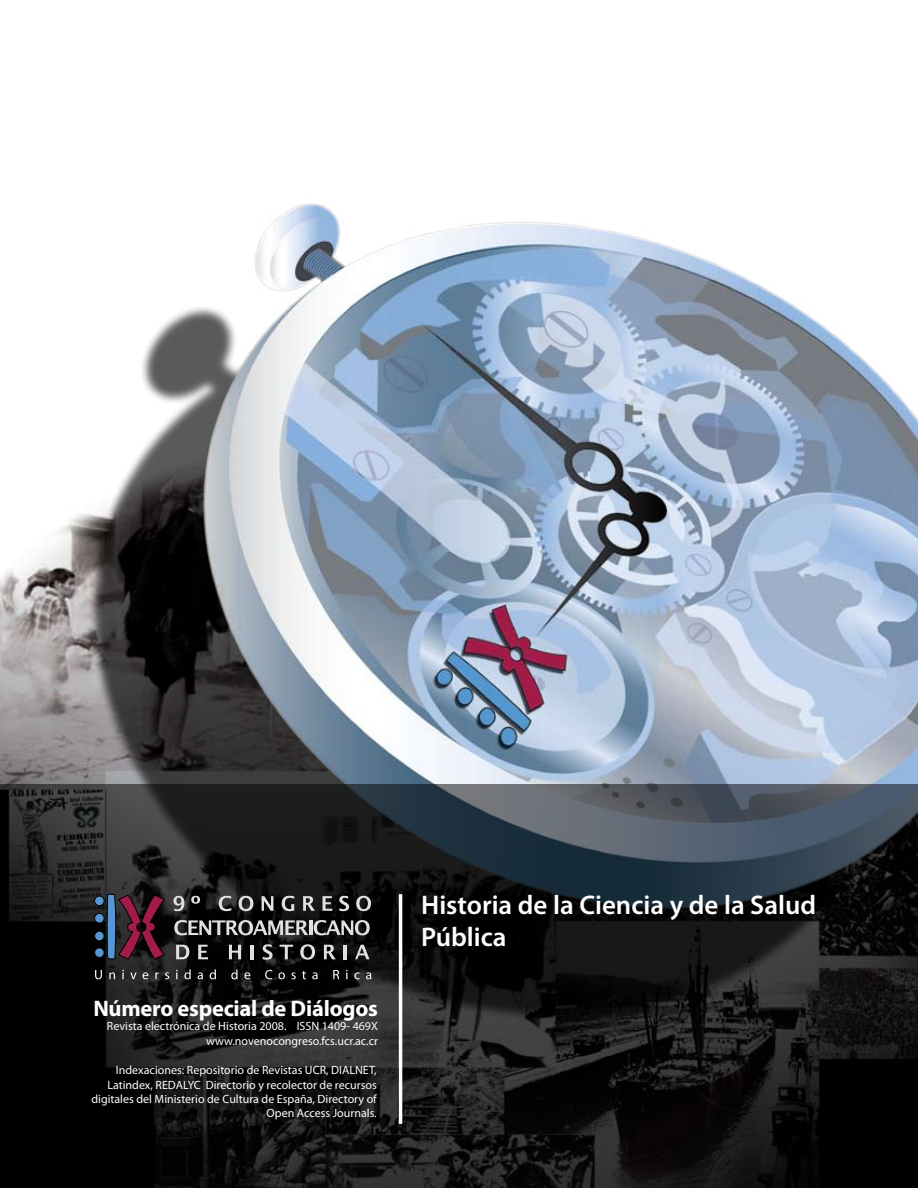
<style>
.page{position:relative;width:918px;height:1188px;background:#fff}
.page>*{position:absolute;margin:0;border:0;box-sizing:border-box;transform-origin:0 0}
.t1{font:600 27px/32.4px "Myriad Pro";color:#fff}
.t2{font:700 22.5px "Myriad Pro";letter-spacing:-.01em;color:#fff}
.t3{font:12px/14.4px "Myriad Pro";color:#fff;text-align:right}
</style>
<div class="page">
<img style="left:0;top:514px;width:87px;height:271px">
<div style="left:87px;top:303px;width:782px;height:767px;background:#000;opacity:.65"></div>
<img style="left:174px;top:203px;width:744px;height:582px">
<svg style="left:0;top:785px;width:918px;height:403px;background:#1b1c1e"></svg>
<svg style="left:173px;top:896px;width:11px;height:15px"></svg>
<svg style="left:191px;top:896px;width:9px;height:8px"></svg>
<svg style="left:219px;top:896px;width:12px;height:15px"></svg>
<svg style="left:239px;top:896px;width:14px;height:15px"></svg>
<svg style="left:262px;top:896px;width:11px;height:15px"></svg>
<svg style="left:282px;top:896px;width:12px;height:15px"></svg>
<svg style="left:303px;top:896px;width:12px;height:15px"></svg>
<svg style="left:323px;top:896px;width:9px;height:15px"></svg>
<svg style="left:339px;top:896px;width:10px;height:15px"></svg>
<svg style="left:356px;top:896px;width:15px;height:15px"></svg>
<svg style="left:174px;top:920px;width:134px;height:15px;background:#6d6c6c"></svg>
<hr style="left:309px;top:920px;width:3px;height:15px;background:#e0e0df">
<svg style="left:314px;top:920px;width:56px;height:15px"></svg>
<svg style="left:176px;top:945px;width:13px;height:14px"></svg>
<svg style="left:198px;top:945px;width:10px;height:14px"></svg>
<svg style="left:229px;top:945px;width:12px;height:14px"></svg>
<hr style="left:251px;top:945px;width:3px;height:14px;background:#e0e0df">
<svg style="left:263px;top:944px;width:10px;height:16px"></svg>
<svg style="left:280px;top:945px;width:13px;height:14px"></svg>
<svg style="left:300px;top:944px;width:15px;height:16px"></svg>
<svg style="left:324px;top:945px;width:12px;height:14px"></svg>
<hr style="left:344px;top:945px;width:3px;height:14px;background:#e0e0df">
<svg style="left:355px;top:945px;width:15px;height:14px"></svg>
<svg style="left:106px;top:894px;width:59px;height:66px;background:#452639"></svg>
<div style="left:95px;top:913px;width:9px;height:10px;background:#5697d1;border-radius:50%"></div>
<div style="left:94px;top:913px;width:10px;height:10px;border:1px solid #010101;border-radius:50%"></div>
<div style="left:95px;top:896px;width:9px;height:10px;background:#5697d1;border-radius:50%"></div>
<div style="left:94px;top:896px;width:10px;height:10px;border:1px solid #010101;border-radius:50%"></div>
<div style="left:95px;top:931px;width:9px;height:10px;background:#5697d1;border-radius:50%"></div>
<div style="left:94px;top:931px;width:10px;height:10px;border:1px solid #010101;border-radius:50%"></div>
<div style="left:95px;top:948px;width:9px;height:9px;background:#5697d1;border-radius:50%"></div>
<div style="left:94px;top:948px;width:10px;height:10px;border:1px solid #010101;border-radius:50%"></div>
<svg style="left:95px;top:970px;width:7px;height:9px"></svg>
<svg style="left:109px;top:972px;width:6px;height:7px"></svg>
<svg style="left:122px;top:970px;width:2px;height:9px"></svg>
<svg style="left:130px;top:973px;width:7px;height:6px"></svg>
<svg style="left:143px;top:972px;width:5px;height:7px"></svg>
<svg style="left:155px;top:972px;width:4px;height:7px"></svg>
<svg style="left:165px;top:972px;width:4px;height:7px"></svg>
<svg style="left:176px;top:970px;width:2px;height:9px"></svg>
<svg style="left:184px;top:969px;width:7px;height:10px"></svg>
<svg style="left:198px;top:972px;width:5px;height:7px"></svg>
<svg style="left:210px;top:969px;width:6px;height:10px"></svg>
<svg style="left:231px;top:969px;width:7px;height:10px"></svg>
<svg style="left:244px;top:972px;width:6px;height:7px"></svg>
<svg style="left:265px;top:970px;width:7px;height:9px"></svg>
<svg style="left:278px;top:972px;width:7px;height:7px"></svg>
<svg style="left:291px;top:972px;width:5px;height:7px"></svg>
<svg style="left:302px;top:971px;width:4px;height:8px"></svg>
<svg style="left:312px;top:972px;width:6px;height:7px"></svg>
<svg style="left:333px;top:970px;width:6px;height:9px"></svg>
<svg style="left:346px;top:970px;width:2px;height:9px"></svg>
<svg style="left:354px;top:972px;width:6px;height:7px"></svg>
<svg style="left:366px;top:972px;width:5px;height:7px"></svg>
<hr style="left:399px;top:894px;width:3px;height:230px;background:#fff">
<h2 class="t2" style="left:93px;top:994px;width:286px">Número especial de Diálogos</h2>
<p class="t3" style="left:107px;top:1019px;width:273px">Revista electrónica de Historia 2008. ISSN 1409- 469X www.novenocongreso.fcs.ucr.ac.cr</p>
<p class="t3" style="left:91px;top:1063px;width:287px">Indexaciones: Repositorio de Revistas UCR, DIALNET, Latindex, REDALYC Directorio y recolector de recursos digitales del Ministerio de Cultura de España, Directory of Open Access Journals.</p>
<h1 class="t1" style="left:421px;top:888px;width:397px">Historia de la Ciencia y de la Salud<br>Pública</h1>
</div>
